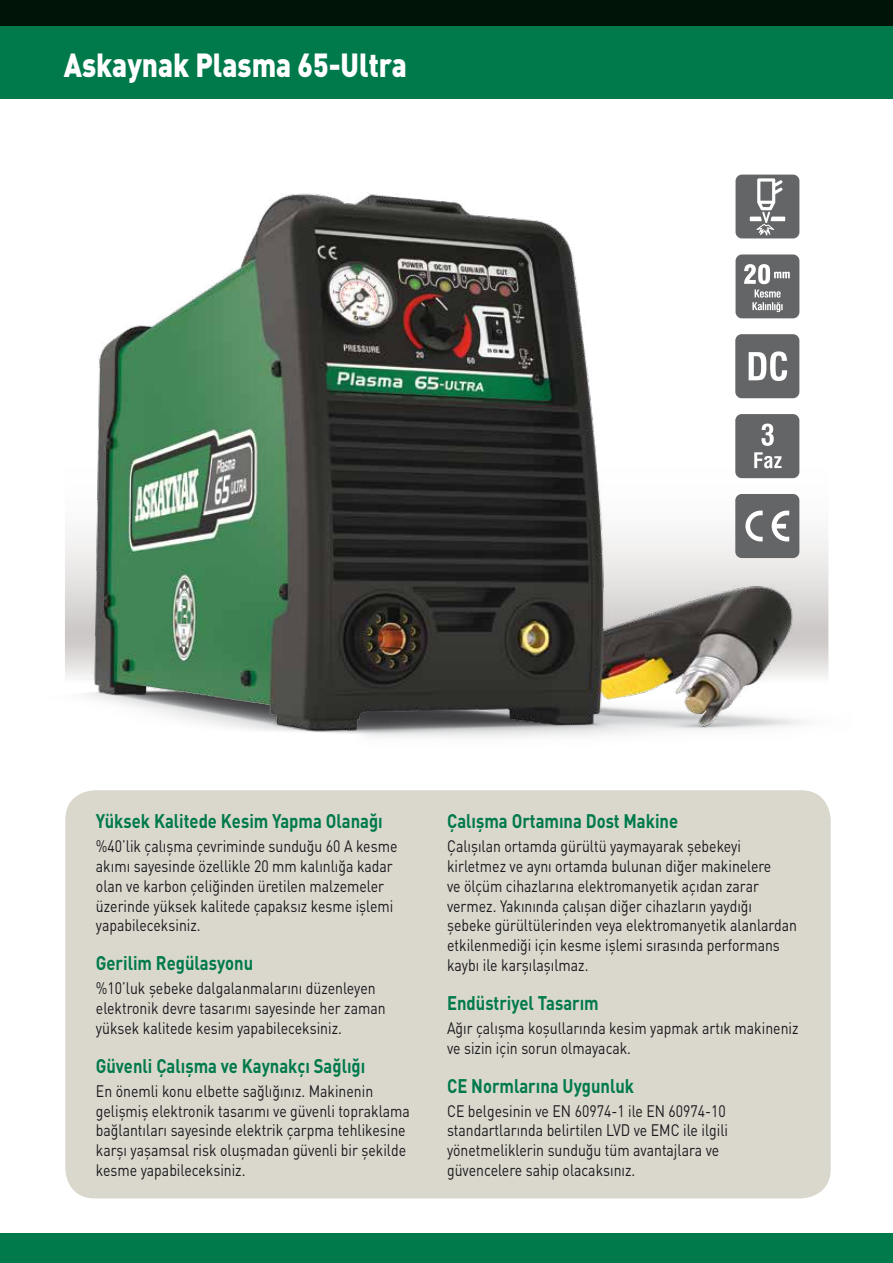
<style>
.page{position:relative;width:893px;height:1263px;background:#fff}
.page>*{position:absolute;margin:0;border:0;box-sizing:border-box;transform-origin:0 0}
.t1{font:900 33px "DIN Pro";color:#fff;scale:.85 1}
.t2{font:700 19.5px "DIN Pro";color:#00794b;scale:.85 1}
.t3{font:16.5px/19.8px "DIN Pro";color:#1a171c;scale:.85 1}
</style>
<div class="page">
<div style="left:0;top:1233px;width:893px;height:30px;background:#00794b"></div>
<div style="left:0;top:0;width:893px;height:99px;background:#00794b"></div>
<div style="left:0;top:0;width:893px;height:25px;background:#001508"></div>
<div style="left:65px;top:790px;width:766px;height:408px;background:#dad8cd;border-radius:30px"></div>
<img style="left:65px;top:174px;width:764px;height:617px">
<div style="left:735px;top:494px;width:64px;height:64px;background:#646567;border-radius:6px"></div>
<svg style="left:745px;top:511px;width:18px;height:30px"></svg>
<svg style="left:772px;top:511px;width:17px;height:30px"></svg>
<div style="left:735px;top:334px;width:64px;height:64px;background:#646567;border-radius:6px"></div>
<svg style="left:749px;top:351px;width:38px;height:30px"></svg>
<div style="left:735px;top:414px;width:64px;height:64px;background:#646567;border-radius:6px"></div>
<svg style="left:761px;top:424px;width:13px;height:22px"></svg>
<svg style="left:754px;top:452px;width:27px;height:16px"></svg>
<div style="left:735px;top:254px;width:64px;height:64px;background:#646567;border-radius:6px"></div>
<svg style="left:744px;top:264px;width:46px;height:48px"></svg>
<div style="left:735px;top:175px;width:64px;height:63px;background:#646567;border-radius:6px"></div>
<svg style="left:750px;top:178px;width:35px;height:58px"></svg>
<h1 class="t1" style="left:64px;top:43px;width:405px">Askaynak Plasma 65-Ultra</h1>
<p class="t2" style="left:96px;top:808px;width:339px">Yüksek Kalitede Kesim Yapma Olanağı</p>
<p class="t3" style="left:96px;top:836px;width:356px">%40’lik çalışma çevriminde sunduğu 60 A kesme akımı sayesinde özellikle 20 mm kalınlığa kadar olan ve karbon çeliğinden üretilen malzemeler üzerinde yüksek kalitede çapaksız kesme işlemi yapabileceksiniz.</p>
<p class="t2" style="left:96px;top:950px;width:186px">Gerilim Regülasyonu</p>
<p class="t3" style="left:96px;top:978px;width:342px">%10’luk şebeke dalgalanmalarını düzenleyen elektronik devre tasarımı sayesinde her zaman yüksek kalitede kesim yapabileceksiniz.</p>
<p class="t2" style="left:96px;top:1052px;width:318px">Güvenli Çalışma ve Kaynakçı Sağlığı</p>
<p class="t3" style="left:96px;top:1080px;width:371px">En önemli konu elbette sağlığınız. Makinenin gelişmiş elektronik tasarımı ve güvenli topraklama bağlantıları sayesinde elektrik çarpma tehlikesine karşı yaşamsal risk oluşmadan güvenli bir şekilde kesme yapabileceksiniz.</p>
<p class="t2" style="left:447px;top:1072px;width:222px">CE Normlarına Uygunluk</p>
<p class="t2" style="left:447px;top:808px;width:273px">Çalışma Ortamına Dost Makine</p>
<p class="t3" style="left:447px;top:836px;width:413px">Çalışılan ortamda gürültü yaymayarak şebekeyi kirletmez ve aynı ortamda bulunan diğer makinelere<br>ve ölçüm cihazlarına elektromanyetik açıdan zarar vermez. Yakınında çalışan diğer cihazların yaydığı şebeke gürültülerinden veya elektromanyetik alanlardan etkilenmediği için kesme işlemi sırasında performans kaybı ile karşılaşılmaz.</p>
<p class="t2" style="left:447px;top:989px;width:180px">Endüstriyel Tasarım</p>
<p class="t3" style="left:447px;top:1017px;width:415px">Ağır çalışma koşullarında kesim yapmak artık makineniz ve sizin için sorun olmayacak.</p>
<p class="t3" style="left:447px;top:1100px;width:332px">CE belgesinin ve EN 60974-1 ile EN 60974-10 standartlarında belirtilen LVD ve EMC ile ilgili yönetmeliklerin sunduğu tüm avantajlara ve güvencelere sahip olacaksınız.</p>
</div>
